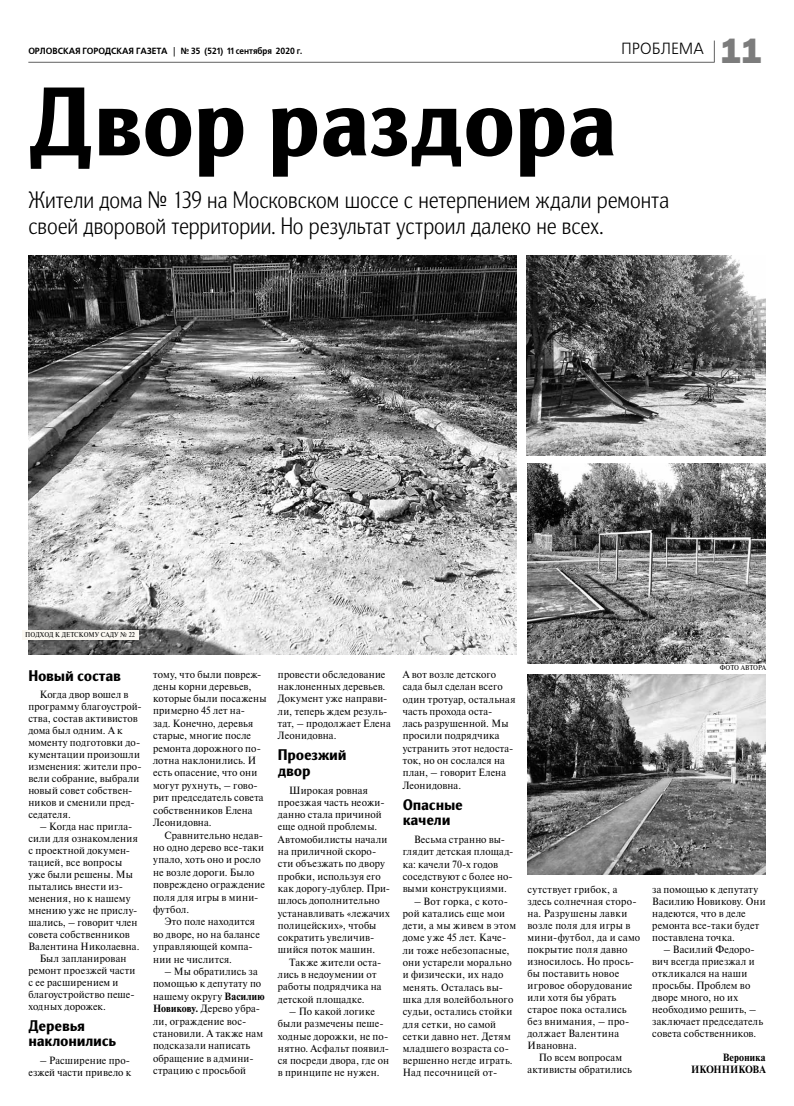
<style>
.page{position:relative;width:794px;height:1106px;background:#fff}
.page>*{position:absolute;margin:0;border:0;box-sizing:border-box;transform-origin:0 0}
.t1{font:900 94.6px "Nat Grotesk";letter-spacing:-.01em;color:#000}
.t2{font:300 23.2px/26.1px "Nat Grotesk Nar";letter-spacing:.005em;color:#000}
.t3{font:16.1px "Free Set C";color:#000;scale:.96 1}
.t4{font:900 15px/15.3px "Nat Grotesk";letter-spacing:-.01em;color:#000}
.t5{font:10.5px/12.3px "Newton C";letter-spacing:.02em;color:#000;scale:.95 1}
.t6{font:700 10.5px "Newton C";letter-spacing:.015em;color:#000;scale:.95 1}
.t7{font:10.5px "Newton C";color:#000;scale:.95 1}
.t8{font:700 9px "Free Set C";color:#000;scale:.96 1}
.t9{font:7px "Newton C";color:#000;scale:.9 1}
.s1{font-family:"Franklin Gothic Heavy C";font-size:35px;color:#7c7c7c}
.s2{font-weight:700}
</style>
<div class="page">
<hr style="left:28px;top:62px;width:686px;height:1px;background:#616161">
<svg style="left:714px;top:41px;width:1px;height:21px"></svg>
<img style="left:28px;top:255px;width:488px;height:399px">
<img style="left:527px;top:674px;width:238px;height:200px">
<img style="left:526px;top:255px;width:239px;height:200px">
<img style="left:527px;top:463px;width:238px;height:200px">
<div style="left:23px;top:630px;width:116px;height:9px;background:#fbf8f1"></div>
<p class="t8" style="left:28px;top:46px;width:287px">орловская городская газета | № 35 (521) 11 сентября 2020 г.</p>
<h3 class="t3" style="left:621px;top:40px;width:149px">проблема <span class="s1">11</span></h3>
<h1 class="t1" style="left:28px;top:68px;width:590px">Двор раздора</h1>
<h2 class="t2" style="left:28px;top:187px;width:642px">Жители дома № 139 на Московском шоссе с нетерпением ждали ремонта своей дворовой территории. Но результат устроил далеко не всех.</h2>
<p class="t9" style="left:25px;top:631px;width:7px">подход</p>
<p class="t9" style="left:55px;top:631px;width:33px">кдетском</p>
<p class="t9" style="left:95px;top:631px;width:46px">у саду № 22</p>
<h3 class="t4" style="left:28px;top:667px;width:94px">Новый состав</h3>
<p class="t5" style="left:28px;top:688px;width:121px;line-height:12px;text-indent:11px">Когда двор вошел в программу благоустрой&shy;ства, состав активистов дома был одним. А к моменту подготовки до&shy;кументации произошли изменения: жители про&shy;вели собрание, выбрали новый совет собствен&shy;ников и сменили пред&shy;седателя.</p>
<p class="t5" style="left:40px;top:820px;width:99px">– Когда нас пригла-</p>
<p class="t5" style="left:28px;top:832px;width:117px">сили для ознакомления</p>
<p class="t5" style="left:28px;top:844px;width:109px">с проектной докумен-</p>
<p class="t5" style="left:28px;top:856px;width:100px">тацией, все вопросы</p>
<p class="t5" style="left:28px;top:868px;width:112px">уже были решены. Мы</p>
<p class="t5" style="left:28px;top:880px;width:101px">пытались внести из-</p>
<p class="t7" style="left:28px;top:893px;width:109px">менения, но к нашему</p>
<p class="t5" style="left:28px;top:904px;width:116px">мнению уже не прислу-</p>
<p class="t5" style="left:28px;top:916px;width:116px">шались, – говорит член</p>
<p class="t5" style="left:28px;top:928px;width:108px">совета собственников</p>
<p class="t5" style="left:28px;top:940px;width:118px">Валентина Николаевна.</p>
<p class="t5" style="left:40px;top:952px;width:93px">Был запланирован</p>
<p class="t5" style="left:28px;top:964px;width:114px">ремонт проезжей части</p>
<p class="t5" style="left:28px;top:976px;width:96px">с ее расширением и</p>
<p class="t5" style="left:28px;top:988px;width:113px">благоустройство пеше-</p>
<p class="t5" style="left:28px;top:1000px;width:83px">ходных дорожек.</p>
<h3 class="t4" style="left:28px;top:1018px;width:89px;line-height:15px">Деревья наклонились</h3>
<p class="t5" style="left:28px;top:1054px;width:110px;line-height:12px;text-align:right">– Расширение про&shy;езжей части привело к</p>
<p class="t5" style="left:153px;top:668px;width:121px">тому, что были повреж&shy;дены корни деревьев, которые были посажены примерно 45 лет на-<br>зад. Конечно, деревья старые, многие после ремонта дорожного по&shy;лотна наклонились. И есть опасение, что они могут рухнуть, – гово&shy;рит председатель совета собственников Елена<br>Леонидовна.</p>
<p class="t5" style="left:153px;top:828px;width:119px;text-indent:11px">Сравнительно недав&shy;но одно дерево все-таки упало, хоть оно и росло не возле дороги. Было повреждено ограждение поля для игры в мини&shy;футбол.</p>
<p class="t5" style="left:153px;top:915px;width:114px;text-indent:11px">Это поле находится во дворе, но на балансе управляющей компа&shy;нии не числится.</p>
<p class="t5" style="left:153px;top:965px;width:119px;text-indent:11px">– Мы обратились за помощью к депутату по нашему округу <span class="s2">Василию<br>Новикову.</span> Дерево убра&shy;ли, ограждение вос&shy;становили. А также нам подсказали написать обращение в админи&shy;страцию с просьбой</p>
<p class="t5" style="left:278px;top:668px;width:120px">провести обследование наклоненных деревьев.<br>Документ уже направи&shy;ли, теперь ждем резуль&shy;тат, – продолжает Елена<br>Леонидовна.</p>
<h3 class="t4" style="left:278px;top:747px;width:70px">Проезжий двор</h3>
<p class="t5" style="left:278px;top:783px;width:120px;text-indent:11px">Широкая ровная проезжая часть неожи&shy;данно стала причиной еще одной проблемы.<br>Автомобилисты начали на приличной скоро&shy;сти объезжать по двору пробки, используя его как дорогу-дублер. При&shy;шлось дополнительно устанавливать «лежачих полицейских», чтобы сократить увеличив&shy;шийся поток машин.</p>
<p class="t5" style="left:278px;top:956px;width:110px;text-indent:11px">Также жители оста&shy;лись в недоумении от работы подрядчика на детской площадке.</p>
<p class="t5" style="left:278px;top:1005px;width:118px;text-indent:11px">– По какой логике были размечены пеше&shy;ходные дорожки, не по&shy;нятно. Асфальт появил&shy;ся посреди двора, где он в принципе не нужен.</p>
<p class="t5" style="left:403px;top:668px;width:120px">А вот возле детского сада был сделан всего один тротуар, остальная часть прохода оста-<br>лась разрушенной. Мы просили подрядчика устранить этот недоста&shy;ток, но он сослался на план, – говорит Елена<br>Леонидовна.</p>
<h3 class="t4" style="left:403px;top:797px;width:62px">Опасные качели</h3>
<p class="t5" style="left:403px;top:833px;width:118px;text-indent:11px">Весьма странно вы&shy;глядит детская площад&shy;ка: качели 70-х годов соседствуют с более но&shy;выми конструкциями.</p>
<p class="t5" style="left:403px;top:894px;width:121px;text-indent:11px">– Вот горка, с кото&shy;рой катались еще мои дети, а мы живем в этом доме уже 45 лет. Каче&shy;ли тоже небезопасные, они устарели морально и физически, их надо менять. Осталась вы&shy;шка для волейбольного судьи, остались стойки для сетки, но самой сетки давно нет. Детям младшего возраста со&shy;вершенно негде играть.<br>Над песочницей от-</p>
<p class="t5" style="left:527px;top:883px;width:96px">сутствует грибок, а</p>
<p class="t5" style="left:527px;top:895px;width:116px">здесь солнечная сторо-</p>
<p class="t5" style="left:527px;top:907px;width:107px">на. Разрушены лавки</p>
<p class="t5" style="left:527px;top:919px;width:110px">возле поля для игры в</p>
<p class="t5" style="left:527px;top:931px;width:120px">мини-футбол, да и само</p>
<p class="t5" style="left:527px;top:943px;width:107px">покрытие поля давно</p>
<p class="t5" style="left:527px;top:955px;width:114px">износилось. Но прось-</p>
<p class="t5" style="left:527px;top:967px;width:98px">бы поставить новое</p>
<p class="t5" style="left:527px;top:979px;width:112px">игровое оборудование</p>
<p class="t5" style="left:527px;top:991px;width:95px">или хотя бы убрать</p>
<p class="t5" style="left:527px;top:1003px;width:106px">старое пока остались</p>
<p class="t5" style="left:527px;top:1015px;width:109px">без внимания, – про-</p>
<p class="t5" style="left:527px;top:1027px;width:98px">должает Валентина</p>
<p class="t5" style="left:527px;top:1039px;width:54px">Ивановна.</p>
<p class="t5" style="left:539px;top:1051px;width:89px">По всем вопросам</p>
<p class="t5" style="left:527px;top:1063px;width:111px">активисты обратились</p>
<p class="t9" style="left:720px;top:663px;width:7px">фото</p>
<p class="t9" style="left:740px;top:663px;width:6px">автора</p>
<p class="t5" style="left:652px;top:883px;width:121px;line-height:12px">за помощью к депутату<br>Василию Новикову. Они надеются, что в деле ремонта все-таки будет поставлена точка.</p>
<p class="t5" style="left:652px;top:943px;width:118px;line-height:12px;text-indent:11px">– Василий Федоро&shy;вич всегда приезжал и откликался на наши просьбы. Проблем во дворе много, но их необходимо решить, – заключает председатель совета собственников.</p>
<p class="t6" style="left:722px;top:1051px;width:47px">Вероника</p>
<p class="t6" style="left:691px;top:1063px;width:18px">Иконников</p>
<p class="t6" style="left:759px;top:1063px;width:7px">а</p>
</div>
